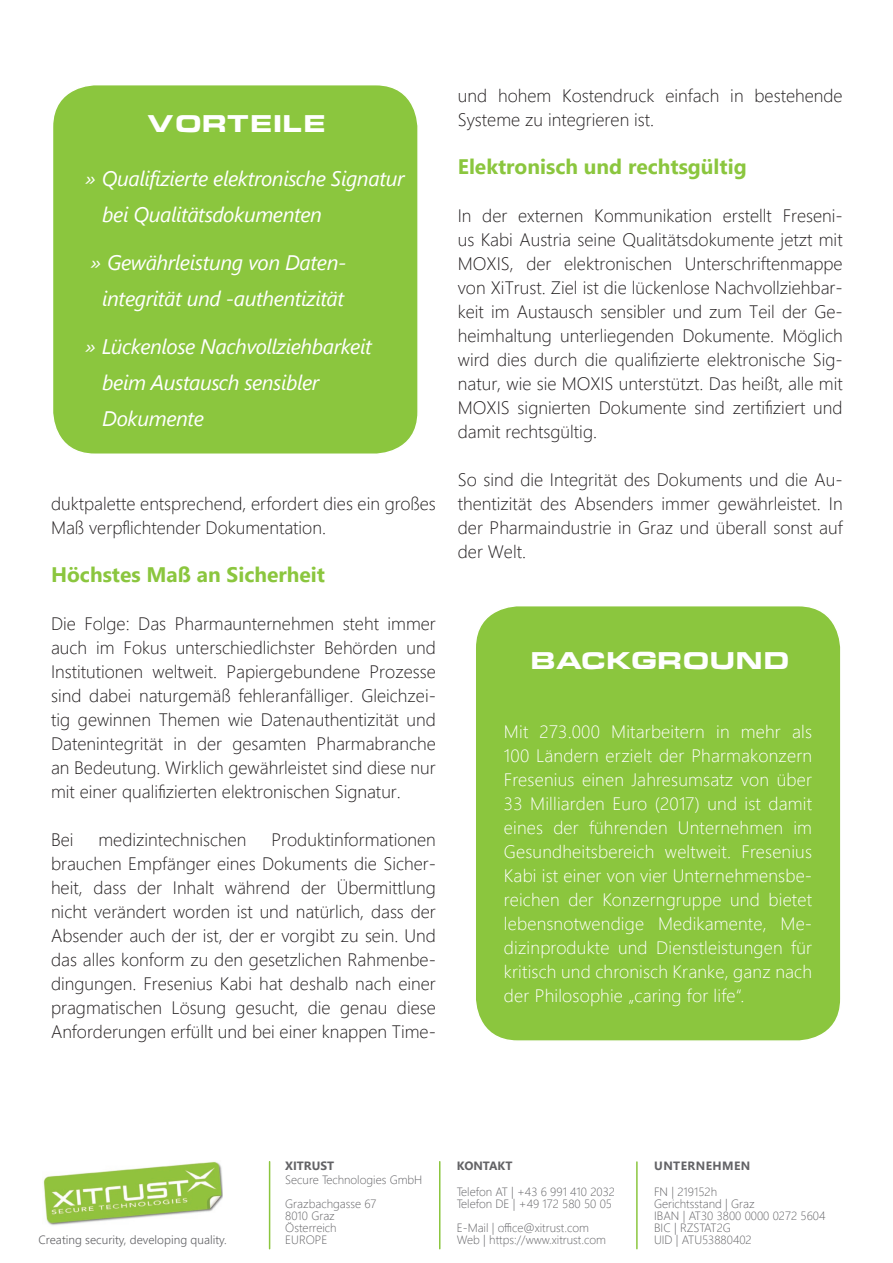
<style>
.page{position:relative;width:893px;height:1263px;background:#fff}
.page>*{position:absolute;margin:0;border:0;box-sizing:border-box;transform-origin:0 0}
.t1{font:700 24px "Eurasia Ex";color:#fff}
.t2{font:italic 21px/36px "Segoe UI";letter-spacing:-.02em;color:#fff}
.t3{font:700 21px "Segoe UI";color:#8bc63e}
.t4{font:300 18px/24px "Segoe UI";color:#231f20;text-align:justify}
.t5{font:300 18px/24px "Segoe UI";letter-spacing:.01em;color:#fff;text-align:justify}
.t6{font:300 12px/12px "Segoe UI";color:#636366}
.t7{font:300 12px "Segoe UI";color:#636366}
.t8{font:700 12px "Segoe UI";color:#636366}
.t9{font:700 12px "Segoe UI";letter-spacing:.035em;color:#636366}
</style>
<div class="page">
<img style="left:43px;top:1162px;width:180px;height:64px">
<hr style="left:269px;top:1162px;width:1px;height:87px;background:#8bc63e">
<hr style="left:439px;top:1162px;width:1px;height:87px;background:#8bc63e">
<hr style="left:636px;top:1162px;width:2px;height:87px;background:#8bc63e">
<div style="left:475px;top:606px;width:366px;height:435px;background:#8bc63e;border-radius:43px"></div>
<div style="left:474px;top:605px;width:368px;height:437px;border:2px solid #fff;border-radius:43px"></div>
<div style="left:52px;top:85px;width:366px;height:369px;background:#8bc63e;border-radius:43px"></div>
<div style="left:52px;top:84px;width:367px;height:371px;border:2px solid #fff;border-radius:43px"></div>
<h1 class="t1" style="left:146px;top:109px;width:181px">VORTEILE</h1>
<p class="t2" style="left:102px;top:157px;width:304px;text-indent:-17px">» Qualifizierte elektronische Signatur bei Qualitätsdokumenten</p>
<p class="t2" style="left:91px;top:241px;width:257px;text-align:center">» Gewährleistung von Daten&shy;integrität und -authentizität</p>
<p class="t2" style="left:102px;top:325px;width:271px;text-indent:-17px">» Lückenlose Nachvollziehbarkeit beim Austausch sensibler<br>Dokumente</p>
<p class="t4" style="left:51px;top:490px;width:386px">duktpalette entsprechend, erfordert dies ein großes<br>Maß verpflichtender Dokumentation.</p>
<p class="t3" style="left:51px;top:555px;width:275px">Höchstes Maß an Sicherheit</p>
<p class="t4" style="left:51px;top:610px;width:386px">Die Folge: Das Pharmaunternehmen steht immer auch im Fokus unterschiedlichster Behörden und Institutionen weltweit. Papiergebundene Prozesse sind dabei naturgemäß fehleranfälliger. Gleichzei&shy;tig gewinnen Themen wie Datenauthentizität und Datenintegrität in der gesamten Pharmabranche an Bedeutung. Wirklich gewährleistet sind diese nur mit einer qualifizierten elektronischen Signatur.</p>
<p class="t4" style="left:51px;top:826px;width:24px">Bei</p>
<p class="t4" style="left:99px;top:826px;width:150px">medizintechnischen</p>
<p class="t4" style="left:51px;top:826px;width:386px;text-indent:220px">Produktinformationen brauchen Empfänger eines Dokuments die Sicher&shy;heit, dass der Inhalt während der Übermittlung nicht verändert worden ist und natürlich, dass der Absender auch der ist, der er vorgibt zu sein. Und das alles konform zu den gesetzlichen Rahmenbe&shy;dingungen. Fresenius Kabi hat deshalb nach einer pragmatischen Lösung gesucht, die genau diese Anforderungen erfüllt und bei einer knappen Time-</p>
<p class="t4" style="left:458px;top:82px;width:386px">und hohem Kostendruck einfach in bestehende<br>Systeme zu integrieren ist.</p>
<p class="t3" style="left:458px;top:147px;width:290px">Elektronisch und rechtsgültig</p>
<p class="t4" style="left:458px;top:202px;width:386px">In der externen Kommunikation erstellt Freseni&shy;us Kabi Austria seine Qualitätsdokumente jetzt mit MOXIS, der elektronischen Unterschriftenmappe von XiTrust. Ziel ist die lückenlose Nachvollziehbar&shy;keit im Austausch sensibler und zum Teil der Ge&shy;heimhaltung unterliegenden Dokumente. Möglich wird dies durch die qualifizierte elektronische Sig&shy;natur, wie sie MOXIS unterstützt. Das heißt, alle mit MOXIS signierten Dokumente sind zertifiziert und damit rechtsgültig.</p>
<p class="t4" style="left:458px;top:466px;width:386px">So sind die Integrität des Dokuments und die Au&shy;thentizität des Absenders immer gewährleistet. In der Pharmaindustrie in Graz und überall sonst auf der Welt.</p>
<h1 class="t1" style="left:529px;top:646px;width:260px">BACKGROUND</h1>
<p class="t5" style="left:504px;top:718px;width:310px">Mit 273.000 Mitarbeitern in mehr als 100 Ländern erzielt der Pharmakonzern Fresenius einen Jahresumsatz von über 33 Milliarden Euro (2017) und ist damit eines der führenden Unternehmen im Gesundheitsbereich weltweit. Fresenius Kabi ist einer von vier Unternehmensbe&shy;reichen der Konzerngruppe und bietet lebensnotwendige Medikamente, Me&shy;dizinprodukte und Dienstleistungen für kritisch und chronisch Kranke, ganz nach der Philosophie „caring for life“.</p>
<p class="t8" style="left:285px;top:1154px;width:50px">XITRUST</p>
<p class="t6" style="left:285px;top:1167px;width:139px;line-height:24px">Secure Technologies GmbH<br>Grazbachgasse 67</p>
<p class="t6" style="left:285px;top:1209px;width:53px">8010 Graz<br>Österreich<br>EUROPE</p>
<p class="t8" style="left:457px;top:1154px;width:57px">KONTAKT</p>
<p class="t6" style="left:457px;top:1185px;width:160px">Telefon AT | +43 6 991 410 2032<br>Telefon DE | +49 172 580 50 05</p>
<p class="t6" style="left:457px;top:1221px;width:151px">E-Mail | office@xitrust.com<br>Web | https://www.xitrust.com</p>
<p class="t9" style="left:654px;top:1154px;width:98px">UNTERNEHMEN</p>
<p class="t6" style="left:654px;top:1185px;width:173px">FN | 219152h<br>Gerichtsstand | Graz<br>IBAN | AT30 3800 0000 0272 5604<br>BIC | RZSTAT2G</p>
<p class="t7" style="left:38px;top:1228px;width:190px">Creating security, developing quality.</p>
<p class="t6" style="left:654px;top:1233px;width:99px">UID | ATU53880402</p>
</div>
